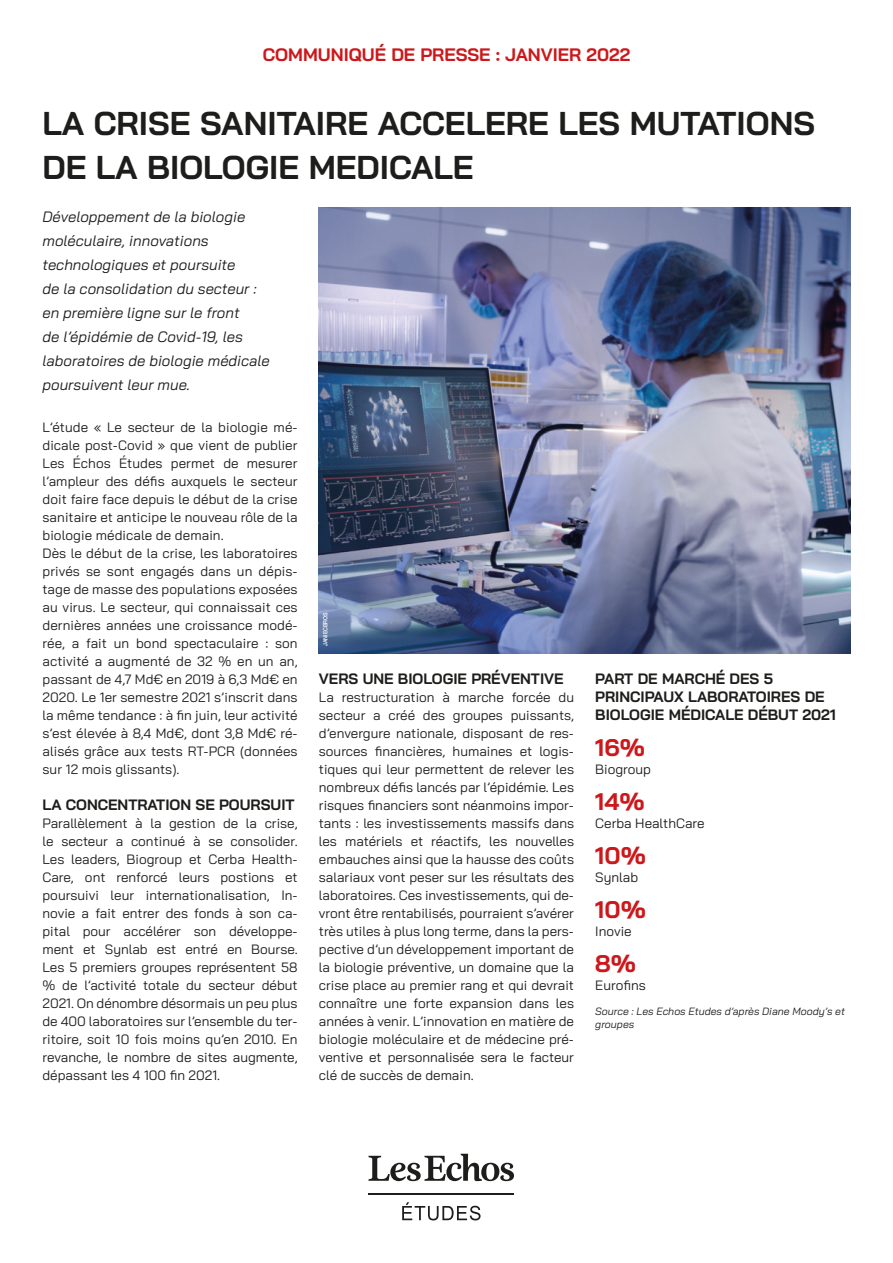
<style>
.page{position:relative;width:893px;height:1263px;background:#fff}
.page>*{position:absolute;margin:0;border:0;box-sizing:border-box;transform-origin:0 0}
.t1{font:700 33px/43.5px "Bai Jamjuree";color:#1d1d1b}
.t2{font:700 24px "Bai Jamjuree";color:#cd171a}
.t3{font:700 18px "Bai Jamjuree";color:#cd171a}
.t4{font:italic 15px/24px "Bai Jamjuree";color:#1d1d1b}
.t5{font:700 15px/18px "Bai Jamjuree";color:#1d1d1b}
.t6{font:13.5px/18px "Bai Jamjuree";letter-spacing:.005em;color:#1d1d1b;text-align:justify}
.t7{font:italic 10.5px/12.6px "Bai Jamjuree";color:#1d1d1b}
.t8{font:500 6px "Helvetica Neue LT Std";letter-spacing:-.01em;color:#fff;scale:.9 1}
</style>
<div class="page">
<img style="left:319px;top:207px;width:531px;height:447px">
<hr style="left:369px;top:1193px;width:145px;height:1px;background:#1d1d1b">
<svg style="left:368px;top:1154px;width:146px;height:27px"></svg>
<svg style="left:402px;top:1202px;width:78px;height:18px"></svg>
<h3 class="t3" style="left:263px;top:44px;width:369px">COMMUNIQUÉ DE PRESSE : JANVIER 2022</h3>
<h1 class="t1" style="left:43px;top:102px;width:774px">LA CRISE SANITAIRE ACCELERE LES MUTATIONS<br>DE LA BIOLOGIE MEDICALE</h1>
<p class="t4" style="left:43px;top:205px;width:229px">Développement de la biologie moléculaire, innovations technologiques et poursuite<br>de la consolidation du secteur : en première ligne sur le front<br>de l’épidémie de Covid-19, les laboratoires de biologie médicale poursuivent leur mue.</p>
<p class="t6" style="left:43px;top:418px;width:257px;text-align:left">L’étude « Le secteur de la biologie mé&shy;dicale post-Covid » que vient de publier Les Échos Études permet de mesurer l’ampleur des défis auxquels le secteur doit faire face depuis le début de la crise sanitaire et anticipe le nouveau rôle de la biologie médicale de demain.<br>Dès le début de la crise, les laboratoires privés se sont engagés dans un dépis&shy;tage de masse des populations exposées au virus. Le secteur, qui connaissait ces dernières années une croissance modé&shy;rée, a fait un bond spectaculaire : son activité a augmenté de 32 % en un an, passant de 4,7 Md€ en 2019 à 6,3 Md€ en 2020. Le 1er semestre 2021 s’inscrit dans la même tendance : à fin juin, leur activité s’est élevée à 8,4 Md€, dont 3,8 Md€ ré&shy;alisés grâce aux tests RT-PCR (données sur 12 mois glissants).</p>
<p class="t5" style="left:43px;top:796px;width:254px">LA CONCENTRATION SE POURSUIT</p>
<p class="t6" style="left:43px;top:814px;width:257px">Parallèlement à la gestion de la crise, le secteur a continué à se consolider.<br>Les leaders, Biogroup et Cerba Health-Care, ont renforcé leurs postions et poursuivi leur internationalisation, In&shy;novie a fait entrer des fonds à son ca&shy;pital pour accélérer son développe&shy;ment et Synlab est entré en Bourse.<br>Les 5 premiers groupes représentent 58 % de l’activité totale du secteur début 2021. On dénombre désormais un peu plus de 400 laboratoires sur l’ensemble du ter&shy;ritoire, soit 10 fois moins qu’en 2010. En revanche, le nombre de sites augmente, dépassant les 4 100 fin 2021.</p>
<p class="t8" style="left:322px;top:646px;width:39px;rotate:-90deg">JANIECBROS</p>
<p class="t5" style="left:319px;top:670px;width:246px">VERS UNE BIOLOGIE PRÉVENTIVE</p>
<p class="t6" style="left:319px;top:688px;width:257px">La restructuration à marche forcée du secteur a créé des groupes puissants, d’envergure nationale, disposant de res&shy;sources financières, humaines et logis&shy;tiques qui leur permettent de relever les nombreux défis lancés par l’épidémie. Les risques financiers sont néanmoins impor&shy;tants : les investissements massifs dans les matériels et réactifs, les nouvelles embauches ainsi que la hausse des coûts salariaux vont peser sur les résultats des laboratoires. Ces investissements, qui de&shy;vront être rentabilisés, pourraient s’avérer très utiles à plus long terme, dans la pers&shy;pective d’un développement important de la biologie préventive, un domaine que la crise place au premier rang et qui devrait connaître une forte expansion dans les années à venir. L’innovation en matière de biologie moléculaire et de médecine pré&shy;ventive et personnalisée sera le facteur clé de succès de demain.</p>
<p class="t5" style="left:595px;top:670px;width:242px">PART DE MARCHÉ DES 5<br>PRINCIPAUX LABORATOIRES DE<br>BIOLOGIE MÉDICALE DÉBUT 2021</p>
<h2 class="t2" style="left:595px;top:734px;width:51px">16%</h2>
<p class="t6" style="left:595px;top:760px;width:57px">Biogroup</p>
<h2 class="t2" style="left:595px;top:788px;width:51px">14%</h2>
<p class="t6" style="left:595px;top:814px;width:111px">Cerba HealthCare</p>
<h2 class="t2" style="left:595px;top:842px;width:52px">10%</h2>
<p class="t6" style="left:595px;top:868px;width:44px">Synlab</p>
<h2 class="t2" style="left:595px;top:896px;width:52px">10%</h2>
<p class="t6" style="left:595px;top:922px;width:38px">Inovie</p>
<h2 class="t2" style="left:595px;top:950px;width:42px">8%</h2>
<p class="t6" style="left:595px;top:976px;width:52px">Eurofins</p>
<p class="t7" style="left:595px;top:1005px;width:251px">Source : Les Echos Etudes d’après Diane Moody’s et groupes</p>
</div>
